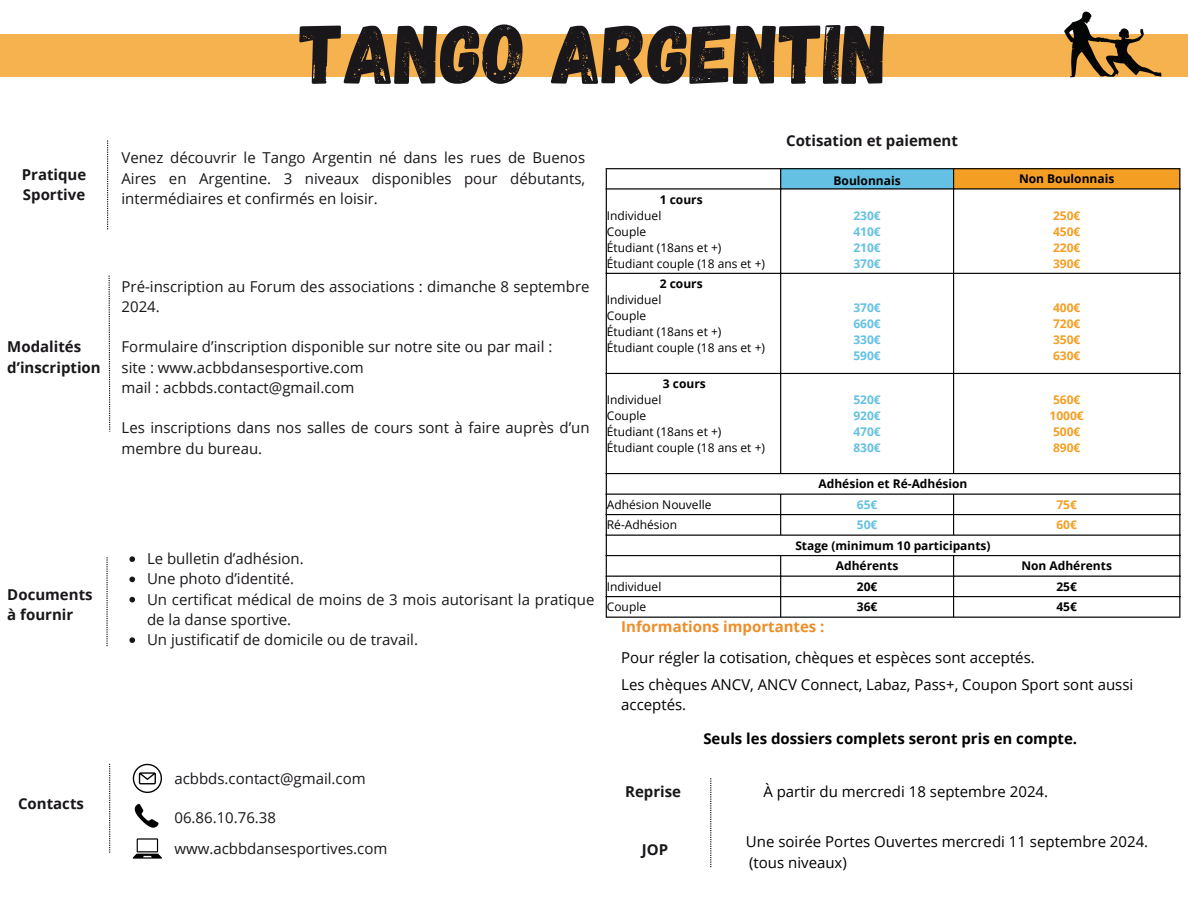
<style>
.page{position:relative;width:1188px;height:918px;background:#fff}
.page>*{position:absolute;margin:0;border:0;box-sizing:border-box;transform-origin:0 0}
.t1{font:84px "Gagalin";color:#1a171b}
.t2{font:15px/20.2px "Open Sans";color:#1a171b}
.t3{font:15px/20.2px "Open Sans";color:#000}
.t4{font:700 15px/20.2px "Open Sans";color:#1a171b}
.t5{font:700 15px "Open Sans";color:#000}
.t6{font:700 15px "Open Sans";color:#ed8e2a}
.t7{font:12px "Open Sans";color:#000}
.t8{font:700 12px "Open Sans";color:#000}
.t9{font:700 12px "Open Sans";color:#f49f24}
.t10{font:700 12px "Open Sans";color:#64c1e3}
</style>
<div class="page">
<div style="left:0;top:35px;width:1188px;height:42px;background:#f6b24f"></div>
<svg style="left:109px;top:276px;width:1px;height:156px"></svg>
<svg style="left:107px;top:140px;width:1px;height:89px"></svg>
<svg style="left:133px;top:764px;width:29px;height:29px"></svg>
<svg style="left:134px;top:804px;width:25px;height:24px"></svg>
<svg style="left:133px;top:838px;width:29px;height:21px"></svg>
<svg style="left:109px;top:764px;width:1px;height:89px"></svg>
<svg style="left:710px;top:778px;width:1px;height:89px"></svg>
<div style="left:780px;top:168px;width:174px;height:21px;background:#64c1e3"></div>
<div style="left:953px;top:168px;width:227px;height:21px;background:#f49f24"></div>
<hr style="left:606px;top:169px;width:1px;height:448px;background:#000">
<hr style="left:780px;top:169px;width:1px;height:304px;background:#000">
<hr style="left:780px;top:495px;width:1px;height:40px;background:#000">
<hr style="left:780px;top:556px;width:1px;height:61px;background:#000">
<hr style="left:953px;top:169px;width:1px;height:304px;background:#000">
<hr style="left:953px;top:495px;width:1px;height:40px;background:#000">
<hr style="left:953px;top:556px;width:1px;height:61px;background:#000">
<hr style="left:1179px;top:169px;width:1px;height:448px;background:#000">
<hr style="left:606px;top:168px;width:574px;height:1px;background:#000">
<hr style="left:606px;top:188px;width:574px;height:2px;background:#000">
<hr style="left:606px;top:273px;width:574px;height:1px;background:#000">
<hr style="left:606px;top:373px;width:574px;height:1px;background:#000">
<hr style="left:606px;top:473px;width:574px;height:1px;background:#000">
<hr style="left:606px;top:494px;width:574px;height:1px;background:#000">
<hr style="left:606px;top:514px;width:574px;height:1px;background:#000">
<hr style="left:606px;top:535px;width:574px;height:1px;background:#000">
<hr style="left:606px;top:555px;width:574px;height:1px;background:#000">
<hr style="left:606px;top:576px;width:574px;height:1px;background:#000">
<hr style="left:606px;top:596px;width:574px;height:1px;background:#000">
<hr style="left:606px;top:617px;width:574px;height:1px;background:#000">
<svg style="left:107px;top:557px;width:1px;height:89px"></svg>
<svg style="left:1064px;top:11px;width:98px;height:66px"></svg>
<svg style="left:129px;top:556px;width:6px;height:6px"></svg>
<svg style="left:129px;top:577px;width:6px;height:5px"></svg>
<svg style="left:129px;top:597px;width:6px;height:5px"></svg>
<svg style="left:129px;top:637px;width:6px;height:6px"></svg>
<p class="t4" style="left:22px;top:164px;width:66px">Pratique<br>Sportive</p>
<p class="t4" style="left:7px;top:336px;width:95px">Modalités d’inscription</p>
<p class="t4" style="left:7px;top:584px;width:87px">Documents à fournir</p>
<p class="t4" style="left:18px;top:793px;width:67px">Contacts</p>
<p class="t1" style="left:300px;top:-1px;width:589px">TANGO ARGENTIN</p>
<p class="t2" style="left:121px;top:147px;width:465px;text-align:justify">Venez découvrir le Tango Argentin né dans les rues de Buenos Aires en Argentine. 3 niveaux disponibles pour débutants, intermédiaires et confirmés en loisir.</p>
<p class="t2" style="left:122px;top:276px;width:470px">Pré-inscription au Forum des associations : dimanche 8 septembre<br>2024.</p>
<p class="t2" style="left:122px;top:336px;width:432px">Formulaire d’inscription disponible sur notre site ou par mail :</p>
<p class="t2" style="left:122px;top:357px;width:244px">site : www.acbbdansesportive.com</p>
<p class="t2" style="left:122px;top:377px;width:234px">mail : acbbds.contact@gmail.com</p>
<p class="t2" style="left:122px;top:417px;width:470px">Les inscriptions dans nos salles de cours sont à faire auprès d’un membre du bureau.</p>
<p class="t2" style="left:147px;top:548px;width:158px">Le bulletin d’adhésion.</p>
<p class="t2" style="left:147px;top:569px;width:149px">Une photo d’identité.</p>
<p class="t2" style="left:147px;top:589px;width:449px">Un certificat médical de moins de 3 mois autorisant la pratique de la danse sportive.</p>
<h3 class="t2" style="left:147px;top:629px;width:272px">Un justificatif de domicile ou de travail.</h3>
<p class="t2" style="left:174px;top:768px;width:193px">acbbds.contact@gmail.com</p>
<p class="t2" style="left:174px;top:807px;width:103px">06.86.10.76.38</p>
<h3 class="t2" style="left:174px;top:838px;width:214px">www.acbbdansesportives.com</h3>
<p class="t4" style="left:786px;top:130px;width:173px">Cotisation et paiement</p>
<h3 class="t8" style="left:660px;top:191px;width:44px">1 cours</h3>
<h3 class="t7" style="left:607px;top:207px;width:56px">Individuel</h3>
<h3 class="t7" style="left:607px;top:223px;width:41px">Couple</h3>
<h3 class="t7" style="left:607px;top:239px;width:116px">Étudiant (18ans et +)</h3>
<p class="t7" style="left:607px;top:255px;width:160px">Étudiant couple (18 ans et +)</p>
<p class="t8" style="left:660px;top:275px;width:44px">2 cours</p>
<h3 class="t7" style="left:607px;top:291px;width:56px">Individuel</h3>
<p class="t7" style="left:607px;top:307px;width:41px">Couple</p>
<p class="t7" style="left:607px;top:323px;width:116px">Étudiant (18ans et +)</p>
<p class="t7" style="left:607px;top:339px;width:160px">Étudiant couple (18 ans et +)</p>
<p class="t8" style="left:663px;top:375px;width:44px">3 cours</p>
<p class="t7" style="left:607px;top:391px;width:56px">Individuel</p>
<p class="t7" style="left:607px;top:407px;width:41px">Couple</p>
<p class="t7" style="left:607px;top:423px;width:116px">Étudiant (18ans et +)</p>
<p class="t7" style="left:607px;top:439px;width:160px">Étudiant couple (18 ans et +)</p>
<h1 class="t8" style="left:834px;top:173px;width:69px">Boulonnais</h1>
<p class="t8" style="left:1019px;top:170px;width:97px">Non Boulonnais</p>
<p class="t10" style="left:853px;top:207px;width:29px">230€</p>
<p class="t10" style="left:853px;top:223px;width:29px">410€</p>
<p class="t10" style="left:853px;top:239px;width:29px">210€</p>
<p class="t10" style="left:853px;top:255px;width:29px">370€</p>
<p class="t10" style="left:853px;top:299px;width:29px">370€</p>
<p class="t10" style="left:853px;top:315px;width:29px">660€</p>
<p class="t10" style="left:853px;top:331px;width:29px">330€</p>
<p class="t10" style="left:853px;top:347px;width:29px">590€</p>
<p class="t10" style="left:853px;top:391px;width:29px">520€</p>
<p class="t10" style="left:853px;top:407px;width:29px">920€</p>
<p class="t10" style="left:853px;top:423px;width:29px">470€</p>
<p class="t10" style="left:853px;top:439px;width:29px">830€</p>
<p class="t8" style="left:819px;top:475px;width:150px">Adhésion et Ré-Adhésion</p>
<p class="t9" style="left:1053px;top:207px;width:29px">250€</p>
<p class="t9" style="left:1053px;top:223px;width:29px">450€</p>
<p class="t9" style="left:1053px;top:239px;width:29px">220€</p>
<p class="t9" style="left:1053px;top:255px;width:29px">390€</p>
<p class="t9" style="left:1053px;top:299px;width:29px">400€</p>
<p class="t9" style="left:1053px;top:315px;width:29px">720€</p>
<p class="t9" style="left:1053px;top:331px;width:29px">350€</p>
<p class="t9" style="left:1053px;top:347px;width:29px">630€</p>
<p class="t9" style="left:1053px;top:391px;width:29px">560€</p>
<p class="t9" style="left:1050px;top:407px;width:36px">1000€</p>
<p class="t9" style="left:1053px;top:423px;width:29px">500€</p>
<p class="t9" style="left:1053px;top:439px;width:29px">890€</p>
<p class="t7" style="left:607px;top:496px;width:106px">Adhésion Nouvelle</p>
<p class="t10" style="left:857px;top:496px;width:22px">65€</p>
<p class="t9" style="left:1056px;top:496px;width:22px">75€</p>
<p class="t7" style="left:607px;top:516px;width:72px">Ré-Adhésion</p>
<p class="t10" style="left:857px;top:516px;width:22px">50€</p>
<p class="t9" style="left:1056px;top:516px;width:22px">60€</p>
<p class="t8" style="left:795px;top:537px;width:197px">Stage (minimum 10 participants)</p>
<p class="t8" style="left:836px;top:557px;width:64px">Adhérents</p>
<p class="t8" style="left:1021px;top:557px;width:92px">Non Adhérents</p>
<p class="t7" style="left:607px;top:578px;width:56px">Individuel</p>
<p class="t8" style="left:857px;top:578px;width:22px">20€</p>
<p class="t8" style="left:1056px;top:578px;width:22px">25€</p>
<p class="t7" style="left:607px;top:598px;width:41px">Couple</p>
<p class="t8" style="left:857px;top:598px;width:22px">36€</p>
<p class="t8" style="left:1056px;top:598px;width:22px">45€</p>
<p class="t6" style="left:621px;top:616px;width:205px">Informations importantes :</p>
<p class="t3" style="left:621px;top:647px;width:415px">Pour régler la cotisation, chèques et espèces sont acceptés.</p>
<p class="t3" style="left:621px;top:674px;width:514px">Les chèques ANCV, ANCV Connect, Labaz, Pass+, Coupon Sport sont aussi acceptés.</p>
<p class="t5" style="left:703px;top:728px;width:375px">Seuls les dossiers complets seront pris en compte.</p>
<p class="t3" style="left:763px;top:781px;width:286px">À partir du mercredi 18 septembre 2024.</p>
<p class="t4" style="left:625px;top:781px;width:57px">Reprise</p>
<h3 class="t4" style="left:642px;top:839px;width:28px">JOP</h3>
<p class="t3" style="left:746px;top:831px;width:404px">Une soirée Portes Ouvertes mercredi 11 septembre 2024.</p>
<p class="t3" style="left:749px;top:852px;width:99px">(tous niveaux)</p>
</div>
